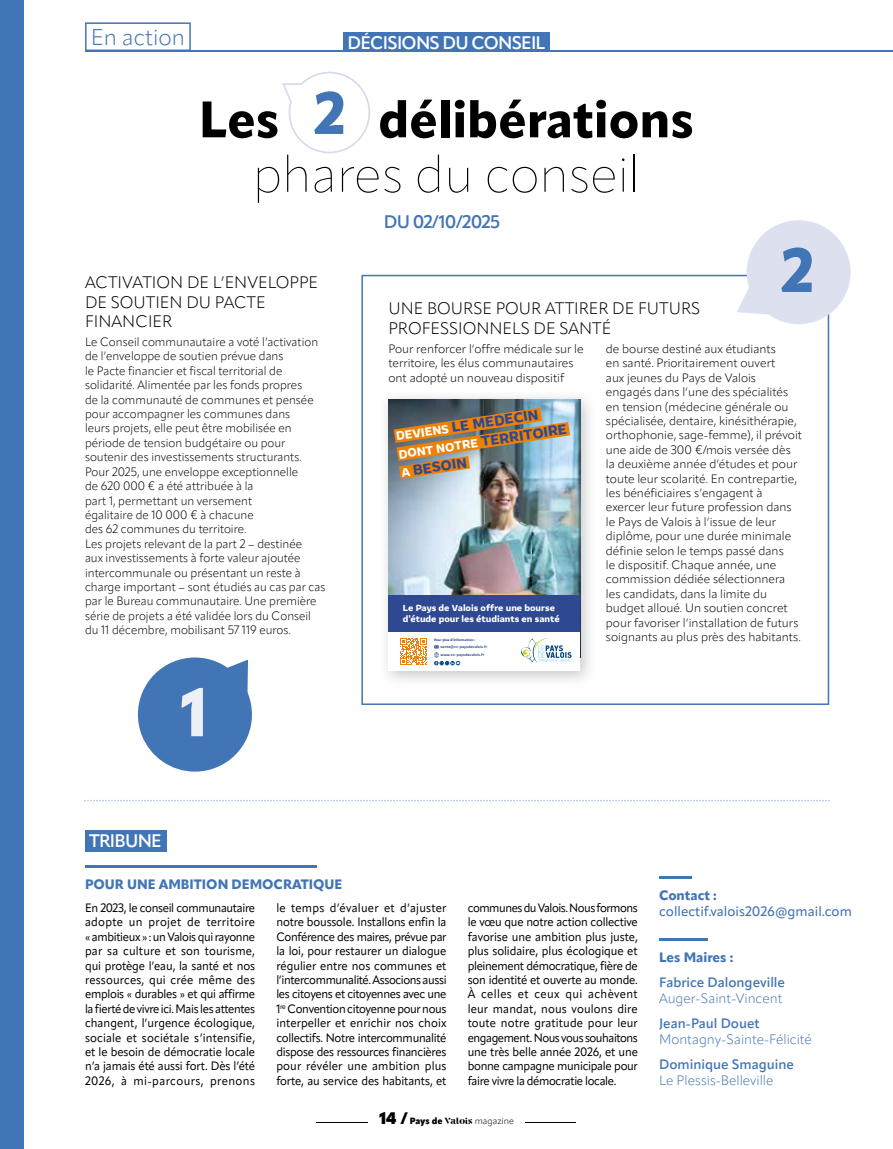
<style>
.page{position:relative;width:893px;height:1149px;background:#fff}
.page>*{position:absolute;margin:0;border:0;box-sizing:border-box;transform-origin:0 0}
.t1{font:800 67.05px "Apparat";color:#eef0f8}
.t2{font:800 61.05px "Apparat";color:#4275b5}
.t3{font:800 50.55px/54.4px "Apparat";color:#000;text-align:center}
.t4{font:300 22.5px "Apparat";color:#4275b5}
.t5{font:600 18px "Apparat";letter-spacing:-.04em;color:#fff}
.t6{font:600 18px "Apparat";letter-spacing:-.04em;color:#4275b5}
.t7{font:300 16.5px/19.8px "Apparat";color:#000}
.t8{font:700 14.55px/18.8px "Amifer";color:#2e4992}
.t9{font:300 13.5px "Apparat";color:#4275b5}
.t10{font:600 13.5px "Apparat";color:#4275b5}
.t11{font:800 13.5px "Apparat";color:#4275b5}
.t12{font:500 13.5px "Apparat";color:#4275b5}
.t13{font:300 12px/14.4px "Apparat";color:#000}
.t14{font:12px/14.4px "Apparat";letter-spacing:-.015em;color:#000;text-align:justify;scale:.95 1}
.t15{font:700 9.15px/10.6px "Amifer";color:#fff}
.t16{font:300 9px "Apparat";color:#000}
.t17{font:500 3.9px/7.8px "Amifer";color:#2e4992}
.t18{font:700 3.45px "Amifer";color:#2e4992}
.s1{font-size:58.5px;color:#4275b5}
.s2{font-weight:100}
.s3{font-size:12.3px;color:#fff}
.s4{font-weight:900;font-size:16.5px}
.s5{font-weight:900}
.s6{font-family:"Stanley";font-weight:400;font-size:10.5px}
</style>
<div class="page">
<svg style="left:361px;top:275px;width:468px;height:429px"></svg>
<svg style="left:84px;top:800px;width:746px;height:1px"></svg>
<hr style="left:85px;top:50px;width:808px;height:1px;background:#4275b5">
<svg style="left:85px;top:22px;width:106px;height:28px"></svg>
<div style="left:0;top:0;width:23px;height:1148px;background:#4275b5"></div>
<div style="left:343px;top:33px;width:207px;height:18px;background:#4275b5"></div>
<hr style="left:659px;top:876px;width:32px;height:2px;background:#4275b5">
<hr style="left:659px;top:938px;width:49px;height:2px;background:#4275b5">
<svg style="left:138px;top:657px;width:114px;height:114px"></svg>
<svg style="left:282px;top:72px;width:88px;height:81px"></svg>
<div style="left:85px;top:830px;width:82px;height:21px;background:#4275b5"></div>
<hr style="left:85px;top:865px;width:232px;height:2px;background:#4275b5">
<img style="left:378px;top:389px;width:219px;height:298px">
<img style="left:388px;top:399px;width:192px;height:196px">
<div style="left:388px;top:595px;width:192px;height:37px;background:#2e4992"></div>
<div style="left:388px;top:632px;width:192px;height:38px;background:#fff"></div>
<svg style="left:434px;top:645px;width:26px;height:20px"></svg>
<svg style="left:521px;top:638px;width:51px;height:25px"></svg>
<svg style="left:400px;top:638px;width:27px;height:26px"></svg>
<img style="left:394px;top:407px;width:176px;height:71px">
<svg style="left:737px;top:220px;width:113px;height:104px"></svg>
<hr style="left:317px;top:1121px;width:259px;height:1px;background:#000">
<div style="left:368px;top:1111px;width:157px;height:14px;background:#fff"></div>
<h3 class="t4" style="left:91px;top:24px;width:96px">En action</h3>
<h3 class="t5" style="left:348px;top:32px;width:199px">DÉCISIONS DU CONSEIL</h3>
<h3 class="t3" style="left:199px;top:92px;width:497px">Les <span class="s1">2</span> délibérations <span class="s2">phares du conseil</span></h3>
<h3 class="t7" style="left:85px;top:272px;width:235px">ACTIVATION DE L’ENVELOPPE<br>DE SOUTIEN DU PACTE<br>FINANCIER</h3>
<p class="t13" style="left:85px;top:334px;width:242px">Le Conseil communautaire a voté l’activation de l’enveloppe de soutien prévue dans<br>le Pacte financier et fiscal territorial de solidarité. Alimentée par les fonds propres<br>de la communauté de communes et pensée pour accompagner les communes dans<br>leurs projets, elle peut être mobilisée en période de tension budgétaire ou pour soutenir des investissements structurants.<br>Pour 2025, une enveloppe exceptionnelle<br>de 620 000 € a été attribuée à la<br>part 1, permettant un versement<br>égalitaire de 10 000 € à chacune<br>des 62 communes du territoire.<br>Les projets relevant de la part 2 – destinée<br>aux investissements à forte valeur ajoutée intercommunale ou présentant un reste à charge important – sont étudiés au cas par cas par le Bureau communautaire. Une première série de projets a été validée lors du Conseil du 11 décembre, mobilisant 57 119 euros.</p>
<h1 class="t1" style="left:180px;top:671px;width:29px">1</h1>
<h3 class="t6" style="left:384px;top:211px;width:118px">DU 02/10/2025</h3>
<h2 class="t2" style="left:781px;top:233px;width:34px">2</h2>
<h3 class="t7" style="left:388px;top:299px;width:313px">UNE BOURSE POUR ATTIRER DE FUTURS<br>PROFESSIONNELS DE SANTÉ</h3>
<p class="t13" style="left:388px;top:341px;width:197px">Pour renforcer l’offre médicale sur le territoire, les élus communautaires ont adopté un nouveau dispositif</p>
<p class="t13" style="left:606px;top:341px;width:198px">de bourse destiné aux étudiants<br>en santé. Prioritairement ouvert<br>aux jeunes du Pays de Valois engagés dans l’une des spécialités en tension (médecine générale ou spécialisée, dentaire, kinésithérapie, orthophonie, sage-femme), il prévoit une aide de 300 €/mois versée dès la deuxième année d’études et pour toute leur scolarité. En contrepartie, les bénéficiaires s’engagent à exercer leur future profession dans le Pays de Valois à l’issue de leur diplôme, pour une durée minimale définie selon le temps passé dans<br>le dispositif. Chaque année, une commission dédiée sélectionnera les candidats, dans la limite du budget alloué. Un soutien concret pour favoriser l’installation de futurs soignants au plus près des habitants.</p>
<p class="t8" style="left:394px;top:423px;width:172px;rotate:-8deg"><span class="s3">DEVIENS</span> LE MÉDECIN<br><span class="s3">DONT NOTRE</span> TERRITOIRE<br><span class="s3">A</span> BESOIN</p>
<p class="t15" style="left:403px;top:601px;width:158px">Le Pays de Valois offre une bourse d’étude pour les étudiants en santé</p>
<p class="t18" style="left:434px;top:637px;width:43px">Pour plus d’information :</p>
<p class="t17" style="left:440px;top:642px;width:48px">sante@cc-paysdevalois.fr www.cc-paysdevalois.fr</p>
<h3 class="t5" style="left:89px;top:829px;width:74px">TRIBUNE</h3>
<p class="t11" style="left:85px;top:875px;width:259px">POUR UNE AMBITION DEMOCRATIQUE</p>
<p class="t14" style="left:85px;top:900px;width:181px">En 2023, le conseil communautaire adopte un projet de territoire « ambitieux » : un Valois qui rayonne par sa culture et son tourisme, qui protège l’eau, la santé et nos ressources, qui crée même des emplois « durables » et qui affirme la fierté de vivre ici. Mais les attentes changent, l’urgence écologique, sociale et sociétale s’intensifie, et le besoin de démocratie locale n’a jamais été aussi fort. Dès l’été 2026, à mi-parcours, prenons</p>
<p class="t14" style="left:276px;top:900px;width:181px">le temps d’évaluer et d’ajuster notre boussole. Installons enfin la Conférence des maires, prévue par la loi, pour restaurer un dialogue régulier entre nos communes et l’intercommunalité. Associons aussi les citoyens et citoyennes avec une 1<sup>re</sup> Convention citoyenne pour nous interpeller et enrichir nos choix collectifs. Notre intercommunalité dispose des ressources financières pour révéler une ambition plus forte, au service des habitants, et</p>
<p class="t14" style="left:468px;top:900px;width:181px">communes du Valois. Nous formons le vœu que notre action collective favorise une ambition plus juste, plus solidaire, plus écologique et pleinement démocratique, fière de son identité et ouverte au monde.<br>À celles et ceux qui achèvent leur mandat, nous voulons dire toute notre gratitude pour leur engagement. Nous vous souhaitons une très belle année 2026, et une bonne campagne municipale pour faire vivre la démocratie locale.</p>
<p class="t16" style="left:379px;top:1115px;width:136px"><span class="s4">14 /</span> <span class="s5">Pays de</span> <span class="s6">Valois</span> magazine</p>
<p class="t11" style="left:659px;top:886px;width:59px">Contact :</p>
<p class="t12" style="left:659px;top:903px;width:194px">collectif.valois2026@gmail.com</p>
<p class="t11" style="left:659px;top:948px;width:76px">Les Maires :</p>
<p class="t10" style="left:659px;top:973px;width:127px">Fabrice Dalongeville</p>
<p class="t9" style="left:659px;top:990px;width:125px">Auger-Saint-Vincent</p>
<p class="t10" style="left:659px;top:1014px;width:102px">Jean-Paul Douet</p>
<p class="t9" style="left:659px;top:1031px;width:154px">Montagny-Sainte-Félicité</p>
<p class="t10" style="left:659px;top:1055px;width:136px">Dominique Smaguine</p>
<p class="t9" style="left:659px;top:1071px;width:116px">Le Plessis-Belleville</p>
</div>
